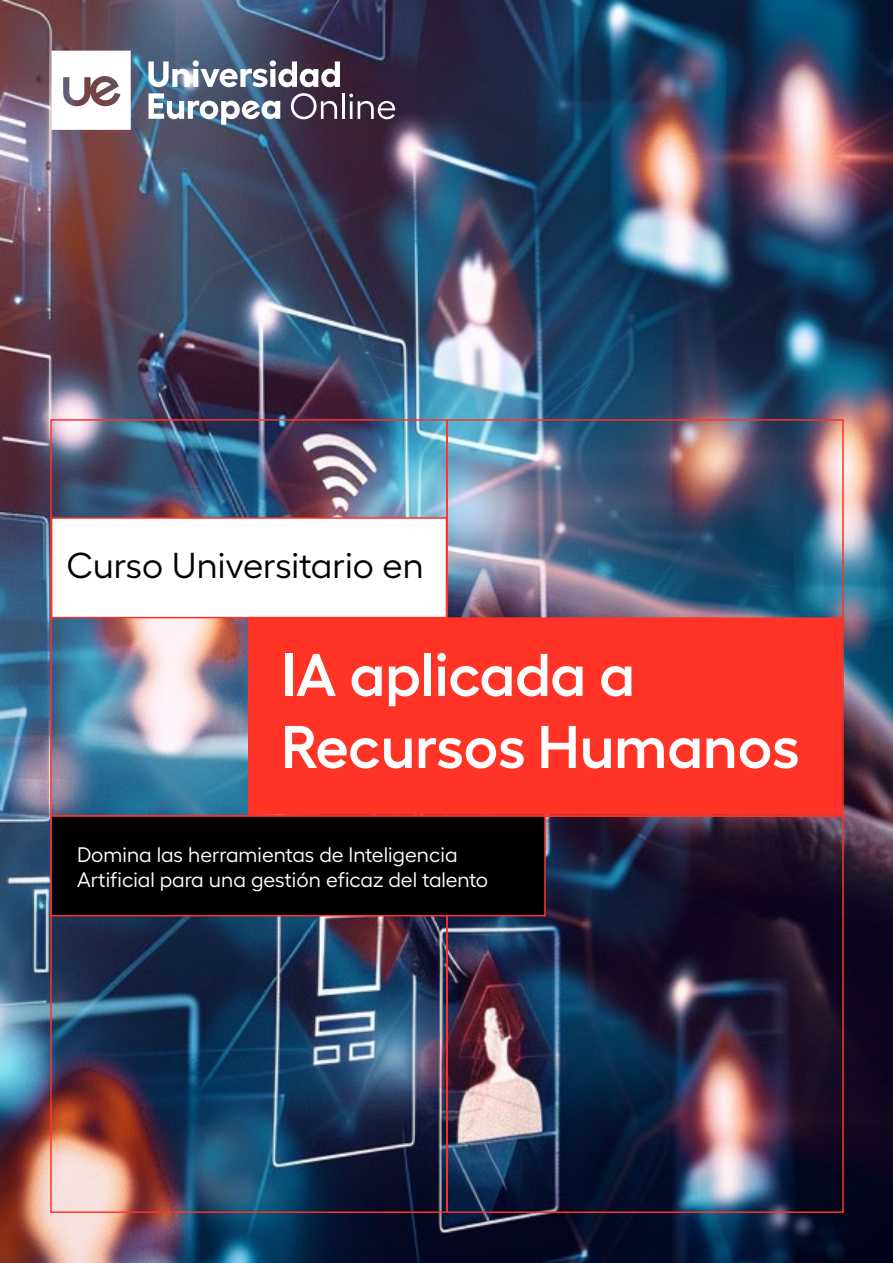
<style>
.page{position:relative;width:893px;height:1263px;background:#fff}
.page>*{position:absolute;margin:0;border:0;box-sizing:border-box;transform-origin:0 0}
.t1{font:600 60px/72px "Hellix";color:#fff}
.t2{font:36px "Hellix";color:#000}
.t3{font:21px/25.2px "Hellix";color:#fff}
</style>
<div class="page">
<img style="left:0;top:0;width:893px;height:1263px">
<svg style="left:148px;top:60px;width:192px;height:27px"></svg>
<svg style="left:149px;top:93px;width:131px;height:32px"></svg>
<svg style="left:291px;top:93px;width:46px;height:26px"></svg>
<hr style="left:342px;top:93px;width:3px;height:26px;background:#fff">
<svg style="left:349px;top:94px;width:46px;height:25px"></svg>
<svg style="left:52px;top:51px;width:79px;height:79px"></svg>
<div style="left:248px;top:617px;width:594px;height:198px;background:#ff3326;border:2px solid #ff3228"></div>
<div style="left:51px;top:517px;width:396px;height:101px;background:#fff;border:2px solid #ff3228"></div>
<div style="left:51px;top:816px;width:494px;height:100px;background:#000"></div>
<div style="left:50px;top:815px;width:496px;height:101px;border:2px solid #ff3228"></div>
<h2 class="t2" style="left:67px;top:538px;width:359px">Curso Universitario en</h2>
<h1 class="t1" style="left:281px;top:632px;width:520px">IA aplicada a<br>Recursos Humanos</h1>
<p class="t3" style="left:77px;top:840px;width:413px">Domina las herramientas de Inteligencia<br>Artificial para una gestión eficaz del talento</p>
</div>
